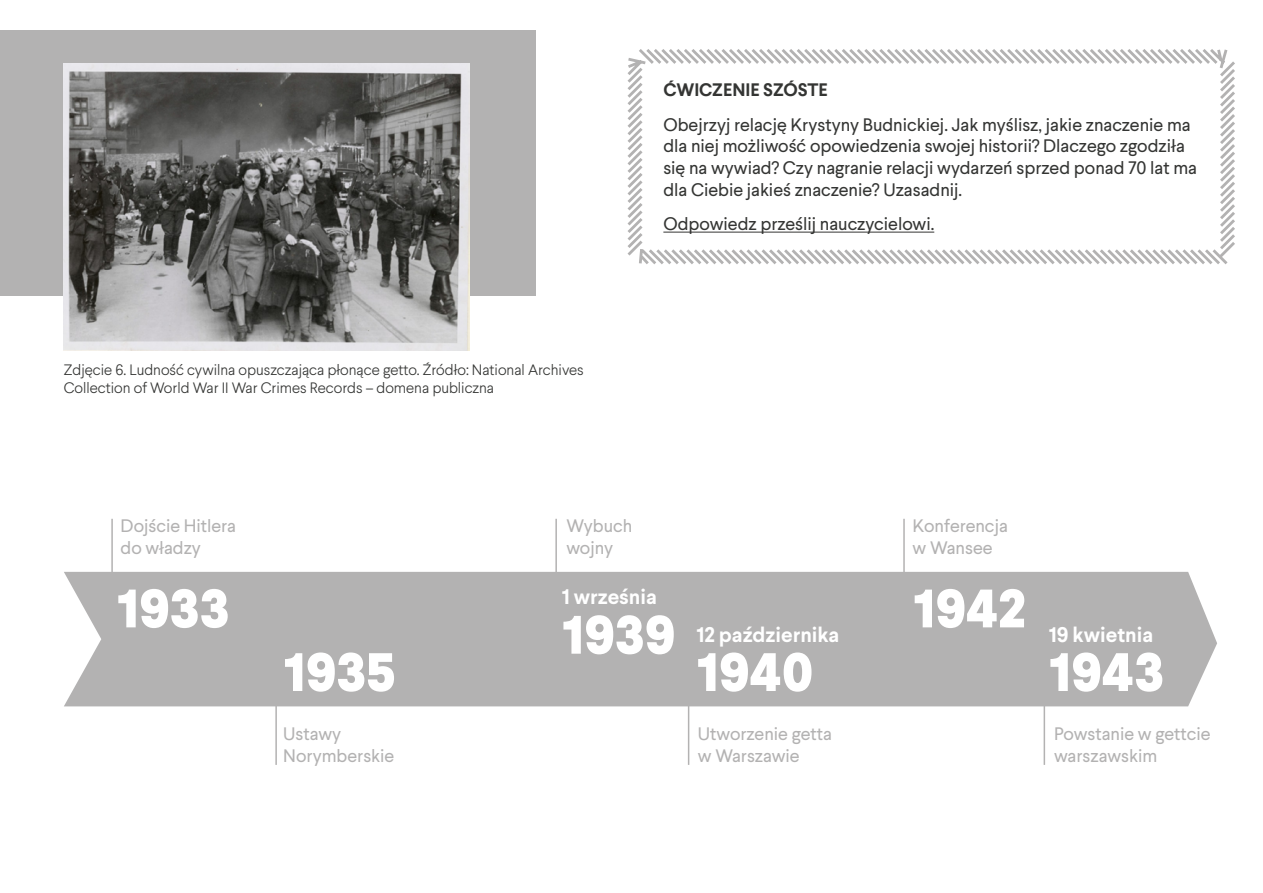
<style>
.page{position:relative;width:1263px;height:893px;background:#fff}
.page>*{position:absolute;margin:0;border:0;box-sizing:border-box;transform-origin:0 0}
.t1{font:800 54px "Larsseit";color:#fff}
.t2{font:700 21px "Larsseit";color:#fff}
.t3{font:18px/21.6px "Larsseit";color:#343533}
.t4{font:18px/21.6px "Larsseit";color:#b3b2b2}
.t5{font:700 18px "Larsseit";color:#343533}
.t6{font:300 15px/18px "Larsseit";color:#343533}
</style>
<div class="page">
<div style="left:0;top:30px;width:536px;height:266px;background:#b3b2b2"></div>
<svg style="left:627px;top:49px;width:608px;height:215px"></svg>
<img style="left:64px;top:64px;width:405px;height:286px">
<div style="left:64px;top:572px;width:1153px;height:134px;background:#b3b2b2"></div>
<hr style="left:111px;top:519px;width:2px;height:107px;background:#b3b2b2">
<hr style="left:275px;top:657px;width:2px;height:108px;background:#b3b2b2">
<hr style="left:688px;top:657px;width:1px;height:108px;background:#b3b2b2">
<hr style="left:1043px;top:657px;width:2px;height:108px;background:#b3b2b2">
<hr style="left:555px;top:519px;width:2px;height:107px;background:#b3b2b2">
<hr style="left:903px;top:519px;width:2px;height:107px;background:#b3b2b2">
<p class="t6" style="left:64px;top:360px;width:521px">Zdjęcie 6. Ludność cywilna opuszczająca płonące getto. Źródło: National Archives<br>Collection of World War II War Crimes Records – domena publiczna</p>
<p class="t5" style="left:663px;top:78px;width:166px">ĆWICZENIE SZÓSTE</p>
<p class="t3" style="left:663px;top:113px;width:535px">Obejrzyj relację Krystyny Budnickiej. Jak myślisz, jakie znaczenie ma dla niej możliwość opowiedzenia swojej historii? Dlaczego zgodziła się na wywiad? Czy nagranie relacji wydarzeń sprzed ponad 70 lat ma dla Ciebie jakieś znaczenie? Uzasadnij.</p>
<p class="t3" style="left:663px;top:213px;width:272px">Odpowiedz prześlij nauczycielowi.</p>
<p class="t4" style="left:121px;top:515px;width:117px">Dojście Hitlera do władzy</p>
<p class="t4" style="left:566px;top:515px;width:67px">Wybuch wojny</p>
<p class="t4" style="left:913px;top:515px;width:97px">Konferencja w Wansee</p>
<h1 class="t1" style="left:117px;top:572px;width:114px">1933</h1>
<h1 class="t1" style="left:283px;top:635px;width:114px">1935</h1>
<p class="t4" style="left:283px;top:723px;width:113px">Ustawy<br>Norymberskie</p>
<p class="t2" style="left:562px;top:583px;width:97px">1 września</p>
<h1 class="t1" style="left:562px;top:598px;width:115px">1939</h1>
<p class="t2" style="left:696px;top:620px;width:144px">12 października</p>
<h1 class="t1" style="left:696px;top:635px;width:118px">1940</h1>
<p class="t4" style="left:698px;top:723px;width:135px">Utworzenie getta w Warszawie</p>
<h1 class="t1" style="left:913px;top:572px;width:114px">1942</h1>
<p class="t2" style="left:1049px;top:620px;width:106px">19 kwietnia</p>
<h1 class="t1" style="left:1049px;top:635px;width:117px">1943</h1>
<p class="t4" style="left:1054px;top:723px;width:158px">Powstanie w gettcie warszawskim</p>
</div>
